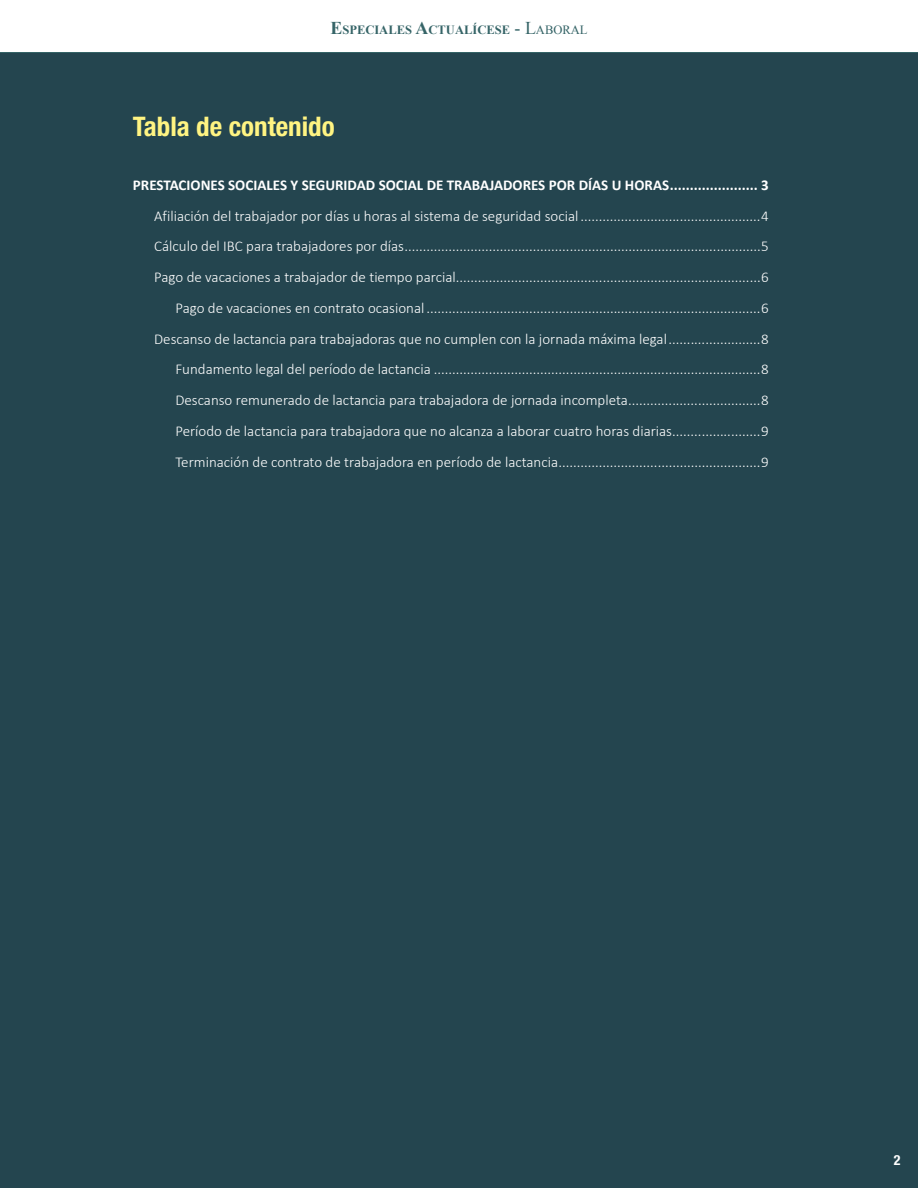
<style>
.page{position:relative;width:918px;height:1188px;background:#fff}
.page>*{position:absolute;margin:0;border:0;box-sizing:border-box;transform-origin:0 0}
.t1{font:700 condensed 27px "Helvetica Neue LT Std";color:#fff482}
.t2{font:300 15px/30.8px "Calibri";color:#fff;text-align:right}
.t3{font:700 15px "Calibri";color:#fff}
.t4{font:700 condensed 13.95px "Helvetica Neue LT Std";color:#fff}
.t5{font:700 12.6px "Times New Roman";color:#356467}
.s1{font-size:18px}
.s2{font-weight:400;font-size:18px}
.s3{font-weight:400}
</style>
<div class="page">
<div style="left:0;top:53px;width:918px;height:1135px;background:#24454f"></div>
<hr style="left:0;top:52px;width:918px;height:1px;background:#356467">
<p class="t5" style="left:330px;top:21px;width:258px"><span class="s1">E</span>SPECIALES <span class="s1">A</span>CTUALÍCESE <span class="s2">- L</span><span class="s3">ABORAL</span></p>
<h1 class="t1" style="left:133px;top:110px;width:203px">Tabla de contenido</h1>
<p class="t3" style="left:133px;top:175px;width:637px">PRESTACIONES SOCIALES Y SEGURIDAD SOCIAL DE TRABAJADORES POR DÍAS U HORAS...................... 3</p>
<p class="t2" style="left:154px;top:200px;width:616px">Afiliación del trabajador por días u horas al sistema de seguridad social .................................................4<br>Cálculo del IBC para trabajadores por días.................................................................................................5<br>Pago de vacaciones a trabajador de tiempo parcial...................................................................................6<br>Pago de vacaciones en contrato ocasional ...........................................................................................6<br>Descanso de lactancia para trabajadoras que no cumplen con la jornada máxima legal.........................8<br>Fundamento legal del período de lactancia .........................................................................................8<br>Descanso remunerado de lactancia para trabajadora de jornada incompleta....................................8<br>Período de lactancia para trabajadora que no alcanza a laborar cuatro horas diarias........................9<br>Terminación de contrato de trabajadora en período de lactancia.......................................................9</p>
<p class="t4" style="left:894px;top:1152px;width:8px">2</p>
</div>
